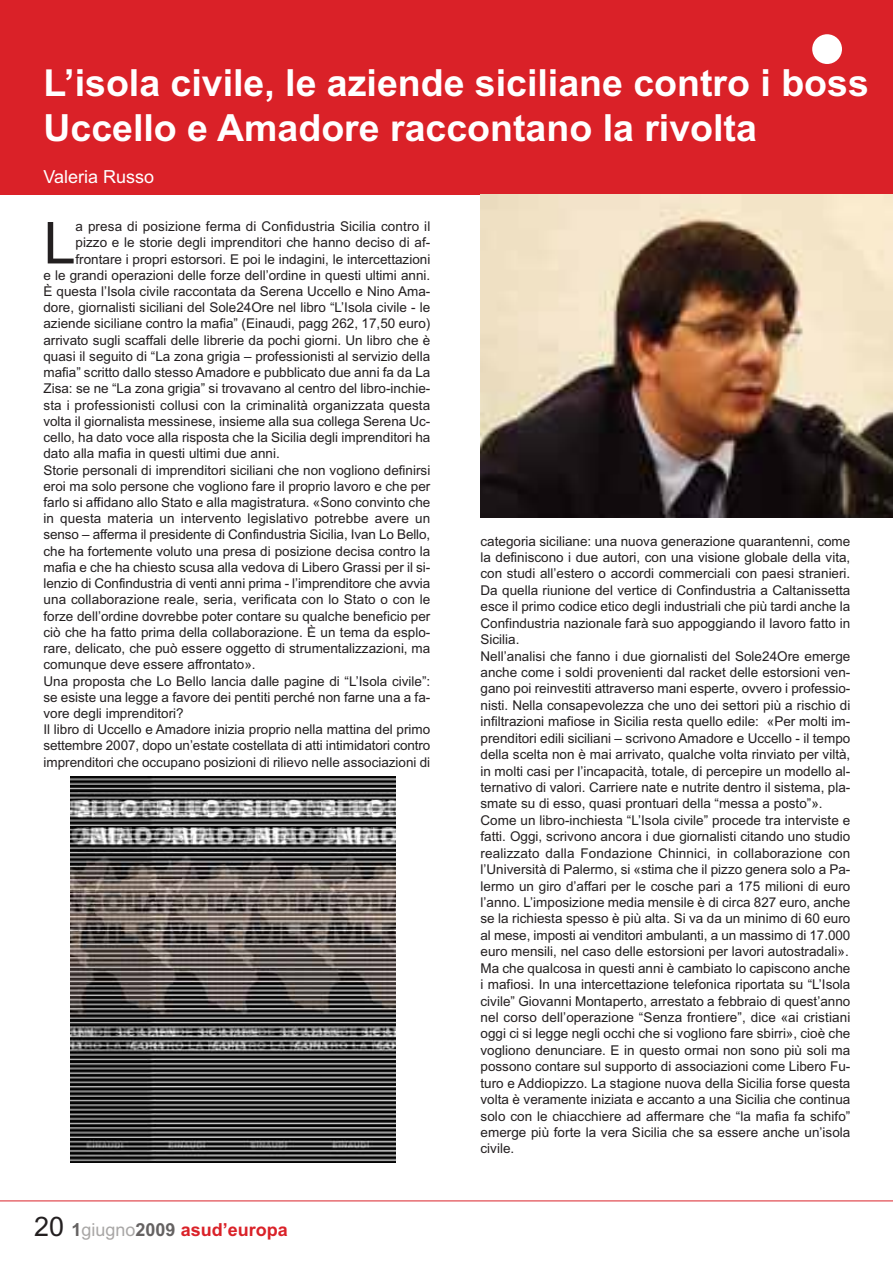
<style>
.page{position:relative;width:893px;height:1263px;background:#fff}
.page>*{position:absolute;margin:0;border:0;box-sizing:border-box;transform-origin:0 0}
.t1{font:57.9px "Arial";color:#231f20}
.t2{font:700 37.5px/45px "Arial";color:#fff}
.t3{font:700 18px "Arial";color:#da2128}
.t4{font:18px "Arial";color:#fff}
.t5{font:13.5px/16.5px "Arial";color:#231f20}
.s1{font-weight:400;font-size:27px;color:#231f20}
.s2{color:#656262}
.s3{font-weight:400;color:#a9a7a6}
</style>
<div class="page">
<div style="left:0;top:0;width:892px;height:194px;background:#da2128"></div>
<div style="left:812px;top:34px;width:30px;height:30px;background:#fff;border-radius:50%"></div>
<img style="left:480px;top:194px;width:412px;height:323px">
<hr style="left:0;top:1201px;width:892px;height:1px;background:#da2128">
<img style="left:70px;top:776px;width:325px;height:387px">
<h2 class="t2" style="left:43px;top:64px;width:826px">L’isola civile, le aziende siciliane contro i boss<br>Uccello e Amadore raccontano la rivolta</h2>
<h3 class="t4" style="left:43px;top:171px;width:112px">Valeria Russo</h3>
<h1 class="t1" style="left:43px;top:222px;width:34px">L</h1>
<p class="t5" style="left:75px;top:219px;width:356px">a presa di posizione ferma di Confidustria Sicilia contro il</p>
<p class="t5" style="left:75px;top:236px;width:356px">pizzo e le storie degli imprenditori che hanno deciso di af-</p>
<p class="t5" style="left:75px;top:252px;width:356px">frontare i propri estorsori. E poi le indagini, le intercettazioni</p>
<p class="t5" style="left:43px;top:268px;width:388px">e le grandi operazioni delle forze dell’ordine in questi ultimi anni.</p>
<p class="t5" style="left:43px;top:284px;width:388px">È questa l’Isola civile raccontata da Serena Uccello e Nino Ama-</p>
<p class="t5" style="left:43px;top:301px;width:388px">dore, giornalisti siciliani del Sole24Ore nel libro “L’Isola civile - le</p>
<p class="t5" style="left:43px;top:317px;width:388px">aziende siciliane contro la mafia” (Einaudi, pagg 262, 17,50 euro)</p>
<p class="t5" style="left:43px;top:333px;width:388px">arrivato sugli scaffali delle librerie da pochi giorni. Un libro che è</p>
<p class="t5" style="left:43px;top:349px;width:388px">quasi il seguito di “La zona grigia – professionisti al servizio della</p>
<p class="t5" style="left:43px;top:365px;width:388px">mafia” scritto dallo stesso Amadore e pubblicato due anni fa da La</p>
<p class="t5" style="left:43px;top:382px;width:388px">Zisa: se ne “La zona grigia” si trovavano al centro del libro-inchie-</p>
<p class="t5" style="left:43px;top:398px;width:388px">sta i professionisti collusi con la criminalità organizzata questa</p>
<p class="t5" style="left:43px;top:414px;width:388px">volta il giornalista messinese, insieme alla sua collega Serena Uc-</p>
<p class="t5" style="left:43px;top:430px;width:388px">cello, ha dato voce alla risposta che la Sicilia degli imprenditori ha</p>
<p class="t5" style="left:43px;top:447px;width:238px">dato alla mafia in questi ultimi due anni.</p>
<p class="t5" style="left:43px;top:463px;width:388px">Storie personali di imprenditori siciliani che non vogliono definirsi</p>
<p class="t5" style="left:43px;top:479px;width:388px">eroi ma solo persone che vogliono fare il proprio lavoro e che per</p>
<p class="t5" style="left:43px;top:495px;width:388px">farlo si affidano allo Stato e alla magistratura. «Sono convinto che</p>
<p class="t5" style="left:43px;top:512px;width:388px">in questa materia un intervento legislativo potrebbe avere un</p>
<p class="t5" style="left:43px;top:528px;width:388px">senso – afferma il presidente di Confindustria Sicilia, Ivan Lo Bello,</p>
<p class="t5" style="left:43px;top:544px;width:388px">che ha fortemente voluto una presa di posizione decisa contro la</p>
<p class="t5" style="left:43px;top:560px;width:388px">mafia e che ha chiesto scusa alla vedova di Libero Grassi per il si-</p>
<p class="t5" style="left:43px;top:576px;width:388px">lenzio di Confindustria di venti anni prima - l’imprenditore che avvia</p>
<p class="t5" style="left:43px;top:593px;width:388px">una collaborazione reale, seria, verificata con lo Stato o con le</p>
<p class="t5" style="left:43px;top:609px;width:388px">forze dell’ordine dovrebbe poter contare su qualche beneficio per</p>
<p class="t5" style="left:43px;top:625px;width:388px">ciò che ha fatto prima della collaborazione. È un tema da esplo-</p>
<p class="t5" style="left:43px;top:641px;width:388px">rare, delicato, che può essere oggetto di strumentalizzazioni, ma</p>
<p class="t5" style="left:43px;top:658px;width:214px">comunque deve essere affrontato».</p>
<p class="t5" style="left:43px;top:674px;width:388px">Una proposta che Lo Bello lancia dalle pagine di “L’Isola civile”:</p>
<p class="t5" style="left:43px;top:690px;width:388px">se esiste una legge a favore dei pentiti perché non farne una a fa-</p>
<p class="t5" style="left:43px;top:706px;width:142px">vore degli imprenditori?</p>
<p class="t5" style="left:43px;top:723px;width:388px">Il libro di Uccello e Amadore inizia proprio nella mattina del primo</p>
<p class="t5" style="left:43px;top:739px;width:388px">settembre 2007, dopo un’estate costellata di atti intimidatori contro</p>
<p class="t5" style="left:43px;top:755px;width:388px">imprenditori che occupano posizioni di rilievo nelle associazioni di</p>
<p class="t5" style="left:480px;top:534px;width:371px">categoria siciliane: una nuova generazione quarantenni, come la definiscono i due autori, con una visione globale della vita, con studi all’estero o accordi commerciali con paesi stranieri.<br>Da quella riunione del vertice di Confindustria a Caltanissetta esce il primo codice etico degli industriali che più tardi anche la Confindustria nazionale farà suo appoggiando il lavoro fatto in Sicilia.<br>Nell’analisi che fanno i due giornalisti del Sole24Ore emerge anche come i soldi provenienti dal racket delle estorsioni ven&shy;gano poi reinvestiti attraverso mani esperte, ovvero i professio&shy;nisti. Nella consapevolezza che uno dei settori più a rischio di infiltrazioni mafiose in Sicilia resta quello edile: «Per molti im&shy;prenditori edili siciliani – scrivono Amadore e Uccello - il tempo della scelta non è mai arrivato, qualche volta rinviato per viltà, in molti casi per l’incapacità, totale, di percepire un modello al&shy;ternativo di valori. Carriere nate e nutrite dentro il sistema, pla&shy;smate su di esso, quasi prontuari della “messa a posto”».<br>Come un libro-inchiesta “L’Isola civile” procede tra interviste e fatti. Oggi, scrivono ancora i due giornalisti citando uno studio realizzato dalla Fondazione Chinnici, in collaborazione con l’Università di Palermo, si «stima che il pizzo genera solo a Pa&shy;lermo un giro d’affari per le cosche pari a 175 milioni di euro l’anno. L’imposizione media mensile è di circa 827 euro, anche se la richiesta spesso è più alta. Si va da un minimo di 60 euro al mese, imposti ai venditori ambulanti, a un massimo di 17.000 euro mensili, nel caso delle estorsioni per lavori autostradali».<br>Ma che qualcosa in questi anni è cambiato lo capiscono anche i mafiosi. In una intercettazione telefonica riportata su “L’Isola civile” Giovanni Montaperto, arrestato a febbraio di quest’anno nel corso dell’operazione “Senza frontiere”, dice «ai cristiani oggi ci si legge negli occhi che si vogliono fare sbirri», cioè che vogliono denunciare. E in questo ormai non sono più soli ma possono contare sul supporto di associazioni come Libero Fu&shy;turo e Addiopizzo. La stagione nuova della Sicilia forse questa volta è veramente iniziata e accanto a una Sicilia che continua solo con le chiacchiere ad affermare che “la mafia fa schifo” emerge più forte la vera Sicilia che sa essere anche un’isola civile.</p>
<h3 class="t3" style="left:34px;top:1223px;width:255px"><span class="s1">20</span> <span class="s2">1</span><span class="s3">giugno</span><span class="s2">2009</span> asud’europa</h3>
</div>
